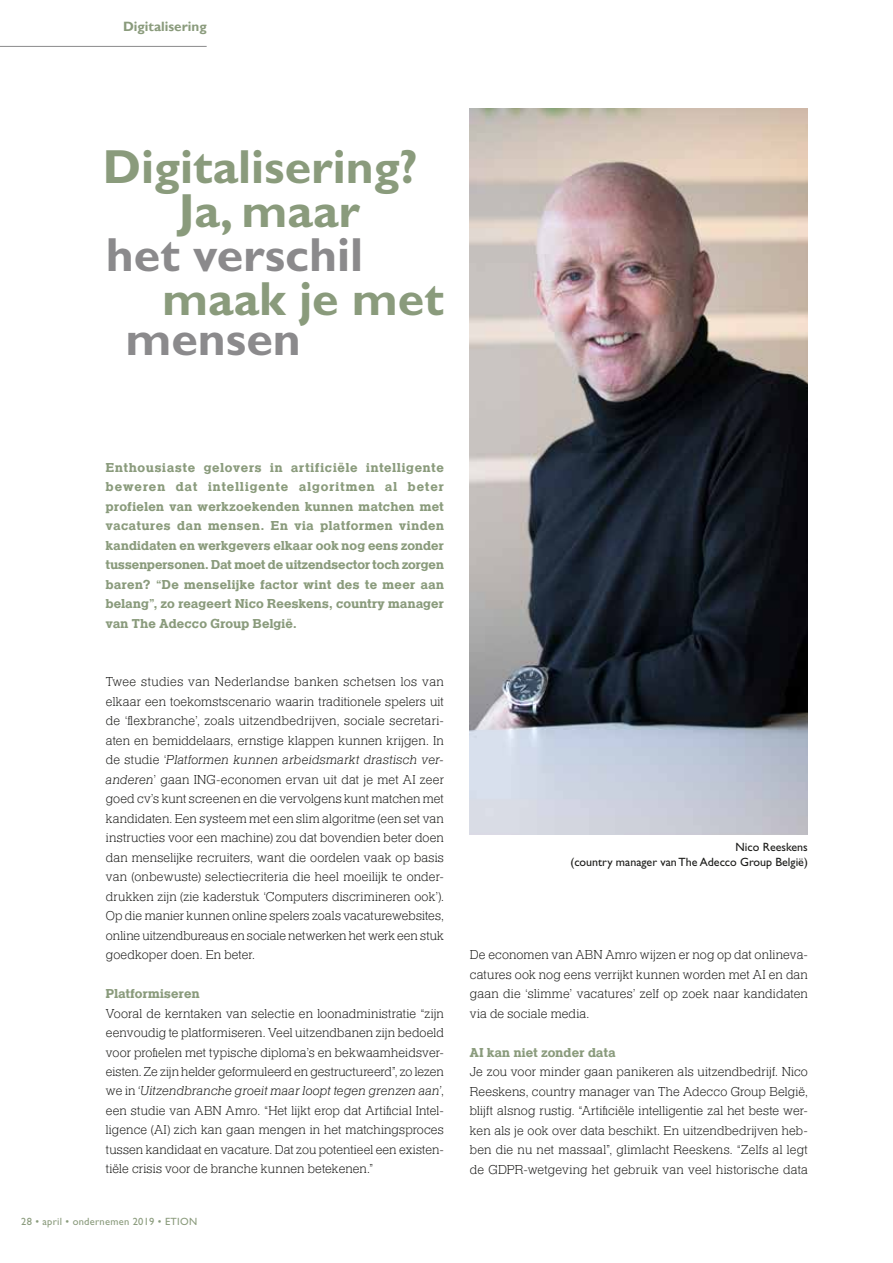
<style>
.page{position:relative;width:893px;height:1263px;background:#fff}
.page>*{position:absolute;margin:0;border:0;box-sizing:border-box;transform-origin:0 0}
.t1{font:700 48px/43.5px "Gill Sans Std";color:#8a9b7c;text-align:center}
.t2{font:700 48px "Gill Sans Std";color:#8b8a8c}
.t3{font:300 13.5px/19.5px "Helserif";letter-spacing:.01em;color:#1d1d1b;text-align:justify}
.t4{font:700 13.5px/19.5px "Helserif";letter-spacing:.01em;color:#8a9b7c;text-align:justify}
.t5{font:700 13.5px "Gill Sans";color:#8a9b7c}
.t6{font:12px/15px "Gill Sans Std";color:#1d1d1b;text-align:right}
.t7{font:10.5px "Gill Sans Std";letter-spacing:.025em;color:#8a9b7c}
.s1{font-style:italic}
</style>
<div class="page">
<hr style="left:0;top:46px;width:207px;height:1px;background:#8b8a8c">
<img style="left:470px;top:109px;width:338px;height:725px">
<p class="t5" style="left:123px;top:18px;width:85px">Digitalisering</p>
<h1 class="t1" style="left:103px;top:145px;width:317px">Digitalisering?<br>Ja, maar</h1>
<h1 class="t2" style="left:106px;top:227px;width:259px">het verschil</h1>
<h1 class="t1" style="left:162px;top:277px;width:283px">maak je met</h1>
<h1 class="t2" style="left:125px;top:311px;width:177px">mensen</h1>
<p class="t4" style="left:106px;top:458px;width:340px">Enthousiaste gelovers in artificiële intelligente beweren dat intelligente algoritmen al beter profielen van werkzoekenden kunnen matchen met vacatures dan mensen. En via platformen vinden kandidaten en werkgevers elkaar ook nog eens zonder tussenpersonen. Dat moet de uitzendsector toch zorgen baren? “De menselijke factor wint des te meer aan belang”, zo reageert Nico Reeskens, country manager van The Adecco Group België.</p>
<p class="t3" style="left:106px;top:672px;width:340px">Twee studies van Nederlandse banken schetsen los van elkaar een toekomstscenario waarin traditionele spelers uit de ‘flexbranche’, zoals uitzendbedrijven, sociale secretari&shy;aten en bemiddelaars, ernstige klappen kunnen krijgen. In de studie ‘<span class="s1">Platformen kunnen arbeidsmarkt drastisch ver&shy;anderen</span>’ gaan ING-economen ervan uit dat je met AI zeer goed cv’s kunt screenen en die vervolgens kunt matchen met kandidaten. Een systeem met een slim algoritme (een set van instructies voor een machine) zou dat bovendien beter doen dan menselijke recruiters, want die oordelen vaak op basis van (onbewuste) selectiecriteria die heel moeilijk te onder&shy;drukken zijn (zie kaderstuk ‘Computers discrimineren ook’).<br>Op die manier kunnen online spelers zoals vacaturewebsites, online uitzendbureaus en sociale netwerken het werk een stuk goedkoper doen. En beter.</p>
<p class="t4" style="left:106px;top:984px;width:95px">Platformiseren</p>
<p class="t3" style="left:106px;top:1004px;width:340px">Vooral de kerntaken van selectie en loonadministratie “zijn eenvoudig te platformiseren. Veel uitzendbanen zijn bedoeld voor profielen met typische diploma’s en bekwaamheidsver&shy;eisten. Ze zijn helder geformuleerd en gestructureerd”, zo lezen we in <span class="s1">‘Uitzendbranche groeit maar loopt tegen grenzen aan’</span>, een studie van ABN Amro. “Het lijkt erop dat Artificial Intel&shy;ligence (AI) zich kan gaan mengen in het matchingsproces tussen kandidaat en vacature. Dat zou potentieel een existen&shy;tiële crisis voor de branche kunnen betekenen.”</p>
<p class="t7" style="left:21px;top:1216px;width:177px">28 • april • ondernemen 2019 • ETION</p>
<p class="t6" style="left:570px;top:840px;width:239px">Nico Reeskens<br>(country manager van The Adecco Group België)</p>
<p class="t3" style="left:470px;top:945px;width:340px">De economen van ABN Amro wijzen er nog op dat onlineva&shy;catures ook nog eens verrijkt kunnen worden met AI en dan gaan die ‘slimme’ vacatures’ zelf op zoek naar kandidaten via de sociale media.</p>
<p class="t4" style="left:470px;top:1043px;width:147px">AI kan niet zonder data</p>
<p class="t3" style="left:470px;top:1062px;width:340px">Je zou voor minder gaan panikeren als uitzendbedrijf. Nico Reeskens, country manager van The Adecco Group België, blijft alsnog rustig. “Artificiële intelligentie zal het beste wer&shy;ken als je ook over data beschikt. En uitzendbedrijven heb&shy;ben die nu net massaal”, glimlacht Reeskens. “Zelfs al legt de GDPR-wetgeving het gebruik van veel historische data</p>
</div>
